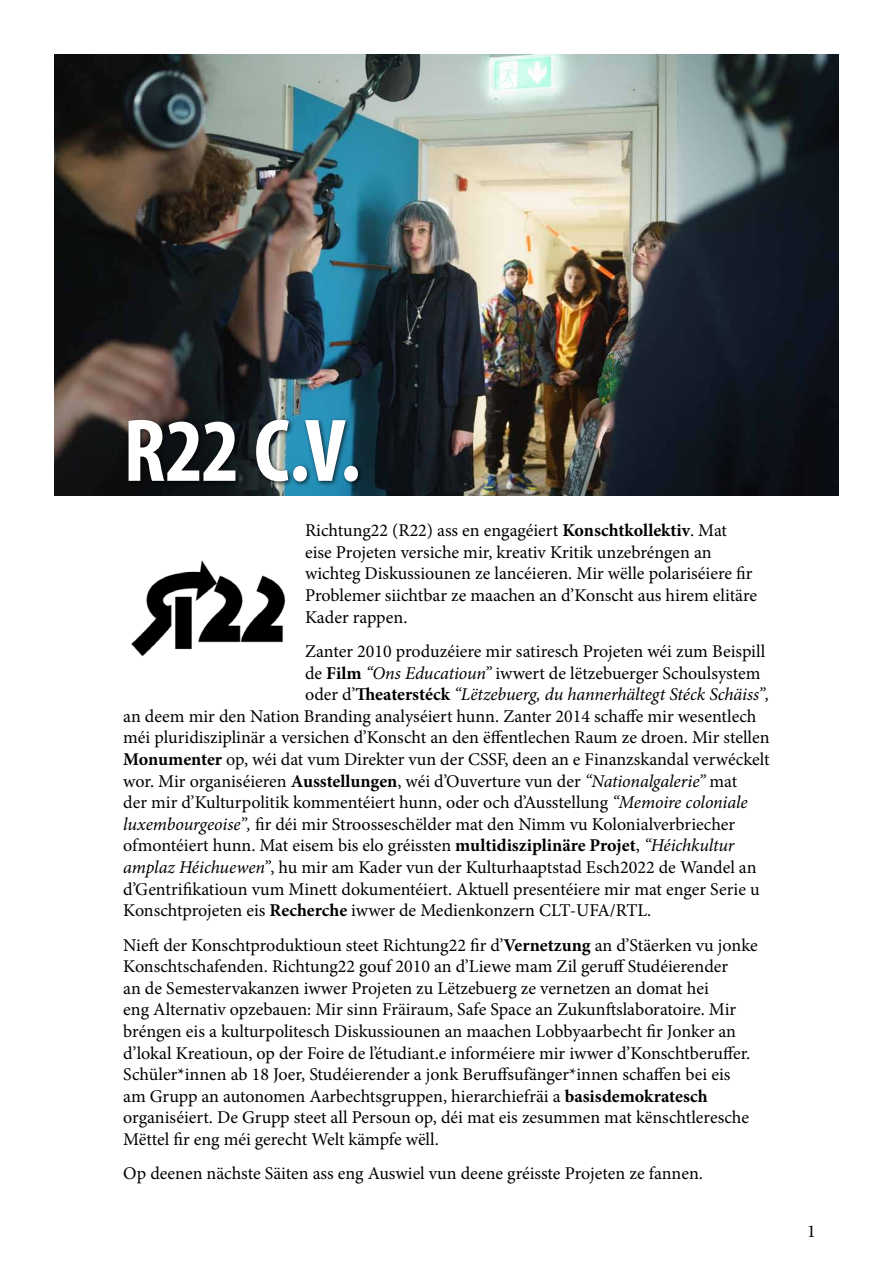
<style>
.page{position:relative;width:893px;height:1263px;background:#fff}
.page>*{position:absolute;margin:0;border:0;box-sizing:border-box;transform-origin:0 0}
.t1{font:700 condensed 90px "Myriad Pro";color:#fff}
.t2{font:18px/21.6px "Minion Pro";color:#000}
.t3{font:italic 18px "Minion Pro";letter-spacing:-.01em;color:#000}
.s1{font-weight:700}
.s2{font-style:italic}
.s3{font-style:normal}
.s4{font-weight:700;font-style:normal}
</style>
<div class="page">
<img style="left:131px;top:560px;width:154px;height:97px">
<img style="left:54px;top:54px;width:785px;height:441px">
<div style="left:126px;top:417px;width:238px;height:70px;background:#000;opacity:.75"></div>
<h1 class="t1" style="left:123px;top:395px;width:239px">R22 C.V.</h1>
<p class="t2" style="left:305px;top:520px;width:454px">Richtung22 (R22) ass en engagéiert <span class="s1">Konschtkollektiv</span>. Mat eise Projeten versiche mir, kreativ Kritik unzebréngen an wichteg Diskussiounen ze lancéieren. Mir wëlle polariséiere fir Problemer siichtbar ze maachen an d’Konscht aus hirem elitäre Kader rappen.</p>
<p class="t2" style="left:305px;top:640px;width:462px">Zanter 2010 produzéiere mir satiresch Projeten wéi zum Beispill</p>
<p class="t2" style="left:305px;top:662px;width:457px">de <span class="s1">Film</span> <span class="s2">“Ons Educatioun”</span> iwwert de lëtzebuerger Schoulsystem</p>
<p class="t3" style="left:305px;top:682px;width:466px"><span class="s3">oder d’</span><span class="s4">Theaterstéck</span> “Lëtzebuerg, du hannerhältegt Stéck Schäiss”,</p>
<p class="t2" style="left:123px;top:705px;width:635px">an deem mir den Nation Branding analyséiert hunn. Zanter 2014 schaffe mir wesentlech</p>
<p class="t2" style="left:123px;top:727px;width:648px">méi pluridisziplinär a versichen d’Konscht an den ëffentlechen Raum ze droen. Mir stellen</p>
<p class="t2" style="left:123px;top:748px;width:648px"><span class="s1">Monumenter</span> op, wéi dat vum Direkter vun der CSSF, deen an e Finanzskandal verwéckelt</p>
<p class="t2" style="left:123px;top:770px;width:615px">wor. Mir organiséieren <span class="s1">Ausstellungen</span>, wéi d’Ouverture vun der <span class="s2">“Nationalgalerie”</span> mat</p>
<p class="t2" style="left:123px;top:792px;width:626px">der mir d’Kulturpolitik kommentéiert hunn, oder och d’Ausstellung <span class="s2">“Memoire coloniale</span></p>
<p class="t2" style="left:123px;top:813px;width:613px"><span class="s2">luxembourgeoise”,</span> fir déi mir Stroosseschëlder mat den Nimm vu Kolonialverbriecher</p>
<p class="t2" style="left:123px;top:835px;width:613px">ofmontéiert hunn. Mat eisem bis elo gréissten <span class="s1">multidisziplinäre Projet</span>, <span class="s2">“Héichkultur</span></p>
<p class="t2" style="left:123px;top:856px;width:635px"><span class="s2">amplaz Héichuewen”</span>, hu mir am Kader vun der Kulturhaaptstad Esch2022 de Wandel an</p>
<p class="t2" style="left:123px;top:878px;width:638px">d’Gentrifikatioun vum Minett dokumentéiert. Aktuell presentéiere mir mat enger Serie u</p>
<p class="t2" style="left:123px;top:900px;width:530px">Konschtprojeten eis <span class="s1">Recherche</span> iwwer de Medienkonzern CLT-UFA/RTL.</p>
<p class="t2" style="left:123px;top:934px;width:636px">Nieft der Konschtproduktioun steet Richtung22 fir d’<span class="s1">Vernetzung</span> an d’Stäerken vu jonke Konschtschafenden. Richtung22 gouf 2010 an d’Liewe mam Zil geruff Studéierender<br>an de Semestervakanzen iwwer Projeten zu Lëtzebuerg ze vernetzen an domat hei<br>eng Alternativ opzebauen: Mir sinn Fräiraum, Safe Space an Zukunftslaboratoire. Mir bréngen eis a kulturpolitesch Diskussiounen an maachen Lobbyaarbecht fir Jonker an d’lokal Kreatioun, op der Foire de l’étudiant.e informéiere mir iwwer d’Konschtberuffer.<br>Schüler*innen ab 18 Joer, Studéierender a jonk Beruffsufänger*innen schaffen bei eis<br>am Grupp an autonomen Aarbechtsgruppen, hierarchiefräi a <span class="s1">basisdemokratesch </span>organiséiert. De Grupp steet all Persoun op, déi mat eis zesummen mat kënschtleresche Mëttel fir eng méi gerecht Welt kämpfe wëll.</p>
<p class="t2" style="left:123px;top:1163px;width:581px">Op deenen nächste Säiten ass eng Auswiel vun deene gréisste Projeten ze fannen.</p>
<p class="t2" style="left:807px;top:1220px;width:10px">1</p>
</div>
